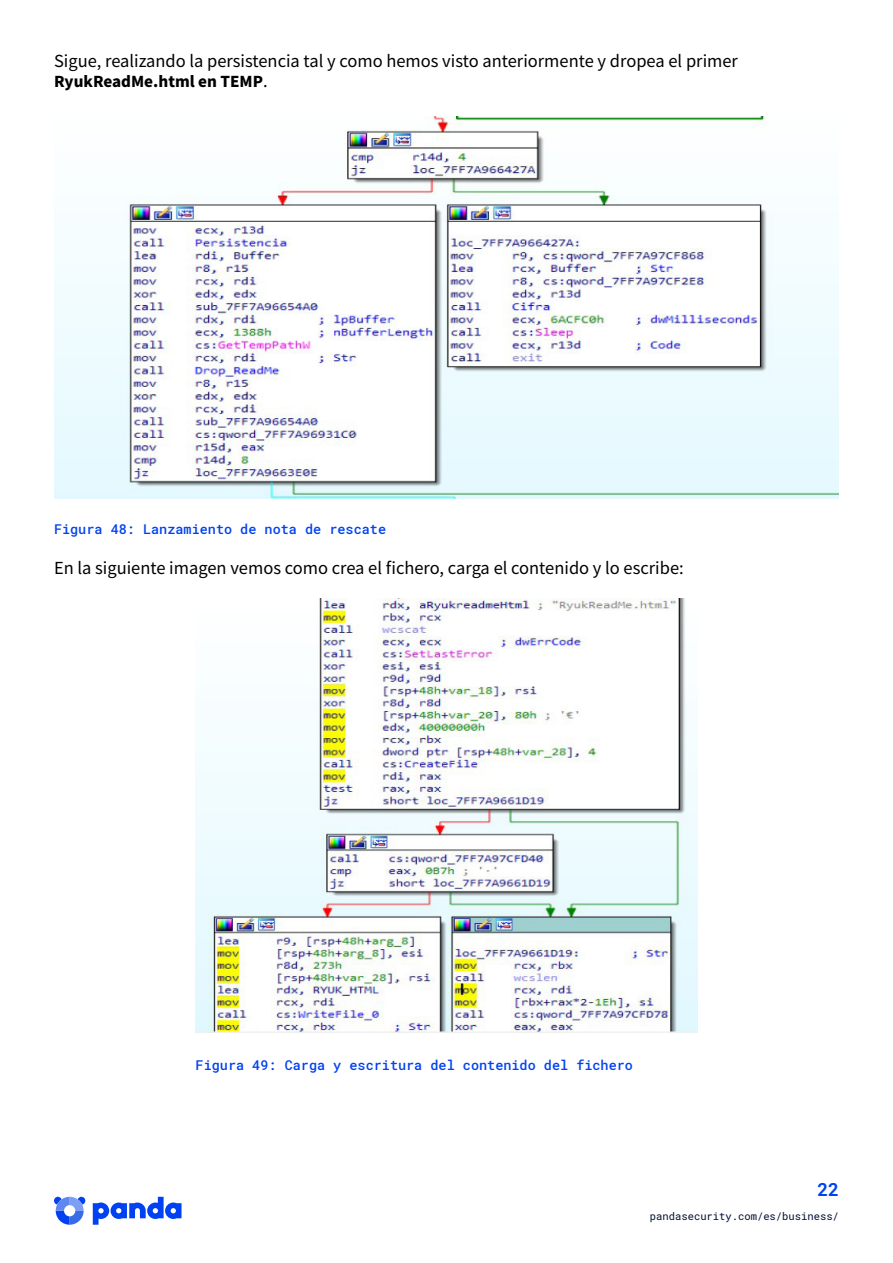
<style>
.page{position:relative;width:893px;height:1263px;background:#fff}
.page>*{position:absolute;margin:0;border:0;box-sizing:border-box;transform-origin:0 0}
.t1{font:700 18px "Roboto Mono";color:#0042f2}
.t2{font:16.5px "Noto Sans SC";color:#000}
.t3{font:900 15px "Noto Sans SC";color:#000}
.Pie_de_ilustración{font:500 13.5px "Roboto Mono";color:#0042f2}
.t4{font:10.5px "Roboto Mono";color:#000d35}
.s1{font-weight:400;font-size:16.5px}
</style>
<div class="page">
<svg style="left:93px;top:1197px;width:89px;height:28px"></svg>
<svg style="left:54px;top:1197px;width:31px;height:28px"></svg>
<img style="left:54px;top:117px;width:785px;height:382px">
<img style="left:196px;top:599px;width:501px;height:433px">
<p class="t2" style="left:54px;top:52px;width:685px">Sigue, realizando la persistencia tal y como hemos visto anteriormente y dropea el primer</p>
<p class="t3" style="left:54px;top:73px;width:215px">RyukReadMe.html en TEMP<span class="s1">.</span></p>
<p class="Pie_de_ilustración" style="left:54px;top:520px;width:334px">Figura 48: Lanzamiento de nota de rescate</p>
<p class="t2" style="left:54px;top:559px;width:631px">En la siguiente imagen vemos como crea el fichero, carga el contenido y lo escribe:</p>
<p class="Pie_de_ilustración" style="left:196px;top:1055px;width:439px">Figura 49: Carga y escritura del contenido del fichero</p>
<p class="t1" style="left:817px;top:1176px;width:23px">22</p>
<p class="t4" style="left:650px;top:1209px;width:191px">pandasecurity.com/es/business/</p>
</div>
